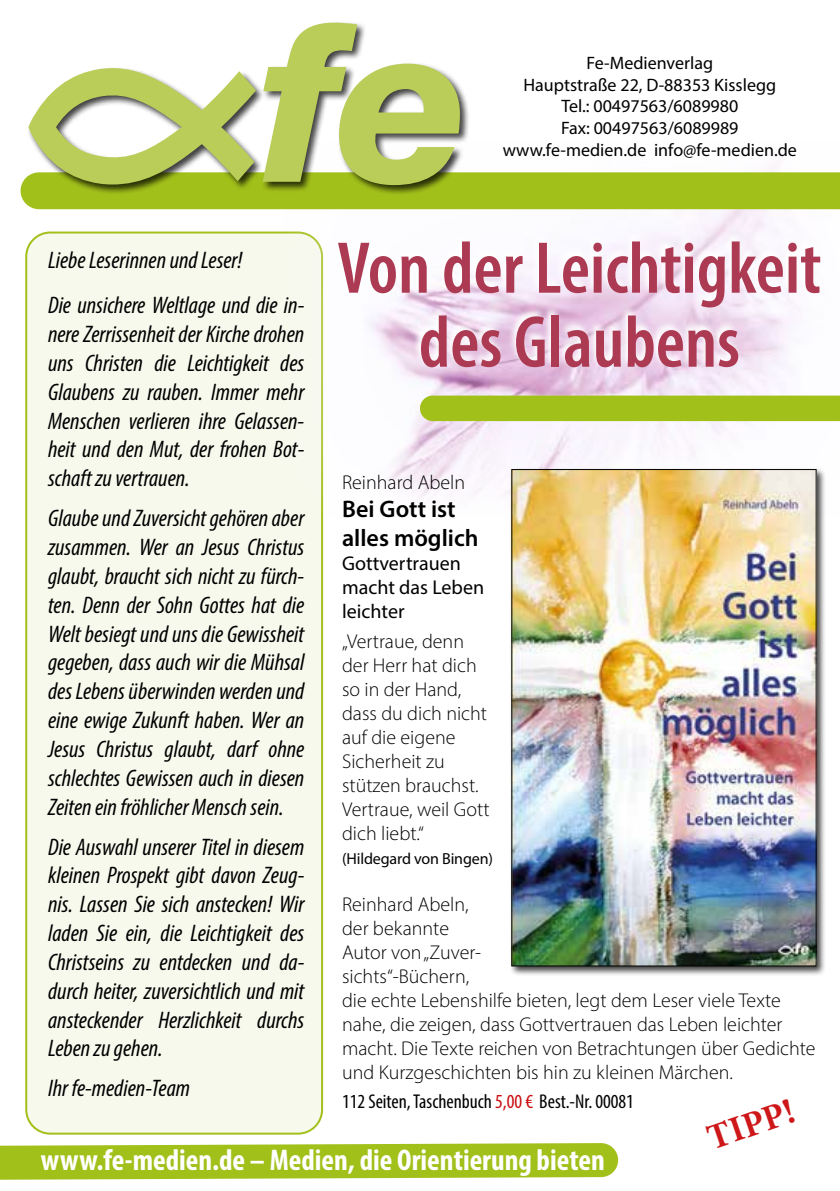
<style>
.page{position:relative;width:840px;height:1191px;background:#fff}
.page>*{position:absolute;margin:0;border:0;box-sizing:border-box;transform-origin:0 0}
.t1{font:600 condensed 74px/74px "Myriad Pro";color:#ab3a52;text-align:center}
.t2{font:700 36px "Minion Pro";color:#cd1719}
.t3{font:700 condensed 30px "Myriad Pro";color:#fff}
.t4{font:italic condensed 24px/28.8px "Myriad Pro";color:#000;text-align:justify}
.t5{font:600 24px/28.8px "Myriad Pro";color:#000}
.t6{font:300 20px/24px "Myriad Pro";color:#000}
.t7{font:condensed 20px "Myriad Pro";color:#000}
.t8{font:20px/24px "Myriad Pro";color:#000}
.t9{font:18px/21.6px "Myriad Pro";color:#000;text-align:center}
.t10{font:16px "Myriad Pro";letter-spacing:-.01em;color:#000}
.s1{color:#c90c0f}
</style>
<div class="page">
<div style="left:26px;top:232px;width:296px;height:901px;background:#f7f9ed;border-radius:24px"></div>
<div style="left:25px;top:231px;width:298px;height:903px;border:2px solid #a2c01a;border-radius:24px"></div>
<img style="left:282px;top:168px;width:557px;height:350px">
<div style="left:509px;top:467px;width:317px;height:509px;background:#000;opacity:.75"></div>
<img style="left:513px;top:471px;width:300px;height:493px">
<div style="left:511px;top:469px;width:304px;height:497px;border:1px solid #000"></div>
<svg style="left:329px;top:231px;width:494px;height:137px"></svg>
<div style="left:21px;top:172px;width:818px;height:37px;background:#a2c01a"></div>
<div style="left:27px;top:21px;width:443px;height:174px;background:#000;opacity:.75"></div>
<svg style="left:28px;top:23px;width:431px;height:162px"></svg>
<div style="left:420px;top:395px;width:419px;height:26px;background:#a2c01a"></div>
<svg style="left:0;top:1143px;width:617px;height:36px;background:#a7c328"></svg>
<p class="t9" style="left:502px;top:52px;width:295px">Fe-Medienverlag<br>Hauptstraße 22, D-88353 Kisslegg<br>Tel.: 00497563/6089980<br>Fax: 00497563/6089989 www.fe-medien.de info@fe-medien.de</p>
<h1 class="t1" style="left:337px;top:230px;width:485px">Von der Leichtigkeit des Glaubens</h1>
<p class="t4" style="left:48px;top:236px;width:258px;line-height:45.8px">Liebe Leserinnen und Leser!<br>Die unsichere Weltlage und die in-</p>
<p class="t4" style="left:48px;top:319px;width:258px">nere Zerrissenheit der Kirche drohen uns Christen die Leichtigkeit des Glaubens zu rauben. Immer mehr Menschen verlieren ihre Gelassen&shy;heit und den Mut, der frohen Bot&shy;schaft zu vertrauen.</p>
<p class="t4" style="left:48px;top:504px;width:258px">Glaube und Zuversicht gehören aber zusammen. Wer an Jesus Christus glaubt, braucht sich nicht zu fürch&shy;ten. Denn der Sohn Gottes hat die Welt besiegt und uns die Gewissheit gegeben, dass auch wir die Mühsal des Lebens überwinden werden und eine ewige Zukunft haben. Wer an Jesus Christus glaubt, darf ohne schlechtes Gewissen auch in diesen Zeiten ein fröhlicher Mensch sein.</p>
<p class="t4" style="left:48px;top:832px;width:258px">Die Auswahl unserer Titel in diesem kleinen Prospekt gibt davon Zeug&shy;nis. Lassen Sie sich anstecken! Wir laden Sie ein, die Leichtigkeit des Christseins zu entdecken und da&shy;durch heiter, zuversichtlich und mit ansteckender Herzlichkeit durchs Leben zu gehen.</p>
<p class="t4" style="left:48px;top:1073px;width:143px">Ihr fe-medien-Team</p>
<p class="t6" style="left:342px;top:470px;width:124px">Reinhard Abeln</p>
<p class="t5" style="left:342px;top:494px;width:138px">Bei Gott ist alles möglich</p>
<p class="t8" style="left:342px;top:551px;width:143px">Gottvertrauen macht das Leben leichter</p>
<p class="t6" style="left:342px;top:629px;width:149px">„Vertraue, denn der Herr hat dich so in der Hand, dass du dich nicht auf die eigene<br>Sicherheit zu stützen brauchst.<br>Vertraue, weil Gott dich liebt.“</p>
<p class="t10" style="left:342px;top:848px;width:152px">(Hildegard von Bingen)</p>
<p class="t6" style="left:342px;top:891px;width:475px">Reinhard Abeln,<br>der bekannte<br>Autor von „Zuver-<br>sichts“-Büchern,<br>die echte Lebenshilfe bieten, legt dem Leser viele Texte nahe, die zeigen, dass Gottvertrauen das Leben leichter macht. Die Texte reichen von Betrachtungen über Gedichte und Kurzgeschichten bis hin zu kleinen Märchen.</p>
<p class="t7" style="left:342px;top:1089px;width:293px">112 Seiten, Taschenbuch <span class="s1">5,00 €</span> Best.-Nr. 00081</p>
<h2 class="t2" style="left:700px;top:1115px;width:91px;rotate:-19deg">TIPP!</h2>
<p class="t3" style="left:41px;top:1141px;width:565px">www.fe-medien.de – Medien, die Orientierung bieten</p>
</div>
